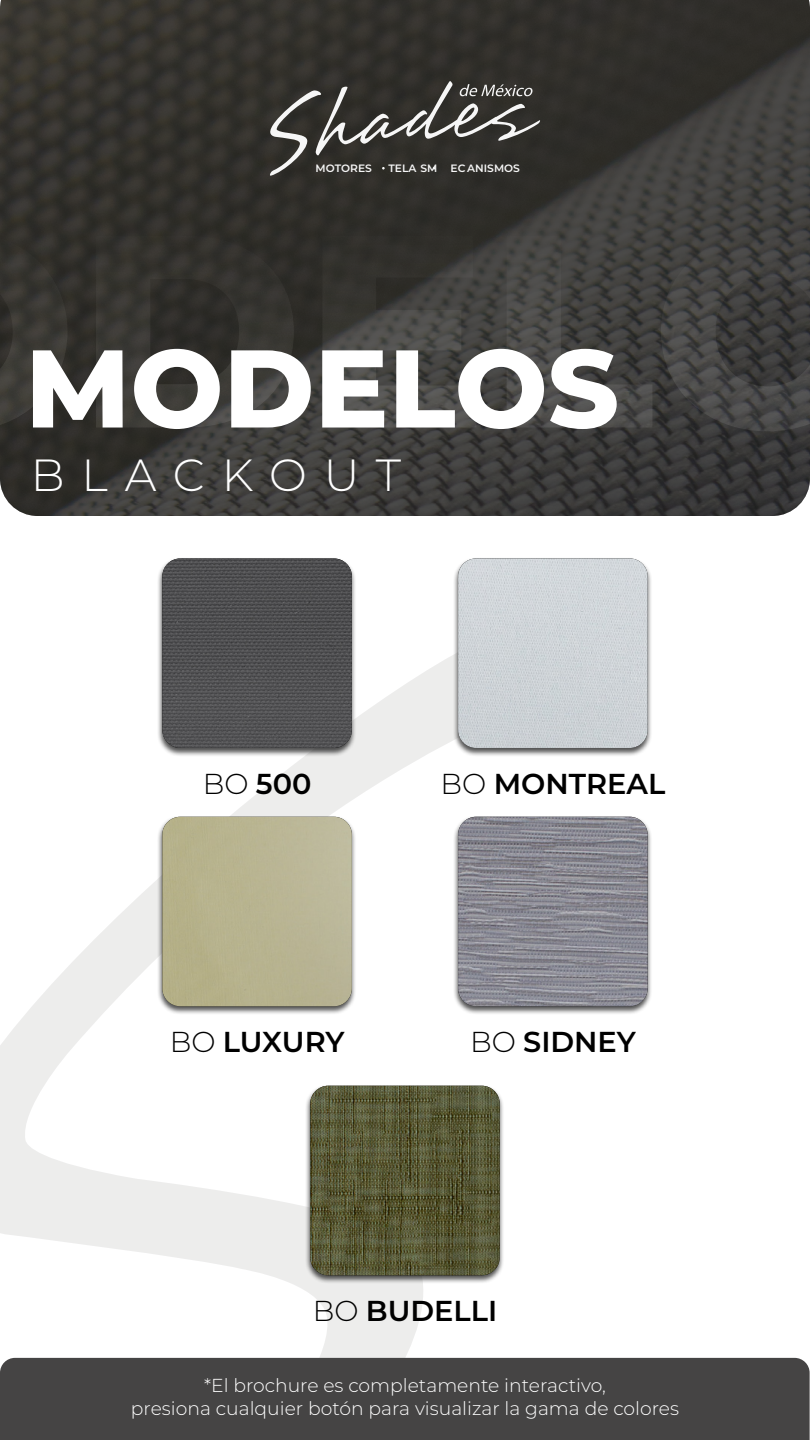
<style>
.page{position:relative;width:810px;height:1440px;background:#fff}
.page>*{position:absolute;margin:0;border:0;box-sizing:border-box;transform-origin:0 0}
.t1{font:800 274.05px "Montserrat";color:#fff}
.t2{font:800 110.18px "Montserrat";color:#fff}
.t3{font:300 45px "Montserrat";letter-spacing:.375em;color:#fff}
.t4{font:600 28.8px "Montserrat";color:#000}
.t5{font:300 18.75px/22.5px "Montserrat";color:#fff;text-align:center}
.t6{font:600 10.65px "Montserrat";color:#f6f6f6}
.s1{font-weight:300}
</style>
<div class="page">
<svg style="left:0;top:655px;width:604px;height:703px"></svg>
<div style="left:0;top:1358px;width:810px;height:82px;background:#454444"></div>
<img style="left:0;top:0;width:810px;height:516px">
<div style="left:157px;top:557px;width:200px;height:200px;background:#000;opacity:.68"></div>
<img style="left:162px;top:558px;width:190px;height:190px">
<div style="left:453px;top:557px;width:200px;height:200px;background:#000;opacity:.68"></div>
<img style="left:458px;top:558px;width:190px;height:190px">
<div style="left:157px;top:816px;width:200px;height:199px;background:#000;opacity:.68"></div>
<img style="left:162px;top:817px;width:190px;height:189px">
<div style="left:453px;top:816px;width:200px;height:199px;background:#000;opacity:.68"></div>
<img style="left:458px;top:817px;width:190px;height:189px">
<div style="left:305px;top:1085px;width:200px;height:199px;background:#000;opacity:.68"></div>
<img style="left:310px;top:1086px;width:190px;height:189px">
<svg style="left:268px;top:81px;width:272px;height:95px;background:#484743"></svg>
<p class="t6" style="left:316px;top:160px;width:58px">MOTORES</p>
<p class="t6" style="left:388px;top:160px;width:133px">TELA SM EC ANISMOS</p>
<h1 class="t1" style="left:77px;top:129px;width:808px">DELO</h1>
<h2 class="t2" style="left:25px;top:308px;width:595px">MODELOS</h2>
<h3 class="t3" style="left:31px;top:444px;width:372px">BLACKOUT</h3>
<h3 class="t4" style="left:203px;top:763px;width:110px"><span class="s1">BO</span> 500</h3>
<h3 class="t4" style="left:441px;top:763px;width:226px"><span class="s1">BO</span> MONTREAL</h3>
<h3 class="t4" style="left:170px;top:1022px;width:176px"><span class="s1">BO</span> LUXURY</h3>
<h3 class="t4" style="left:470px;top:1022px;width:167px"><span class="s1">BO</span> SIDNEY</h3>
<h3 class="t4" style="left:313px;top:1291px;width:186px"><span class="s1">BO</span> BUDELLI</h3>
<p class="t5" style="left:131px;top:1374px;width:550px">*El brochure es completamente interactivo,<br>presiona cualquier botón para visualizar la gama de colores</p>
</div>
